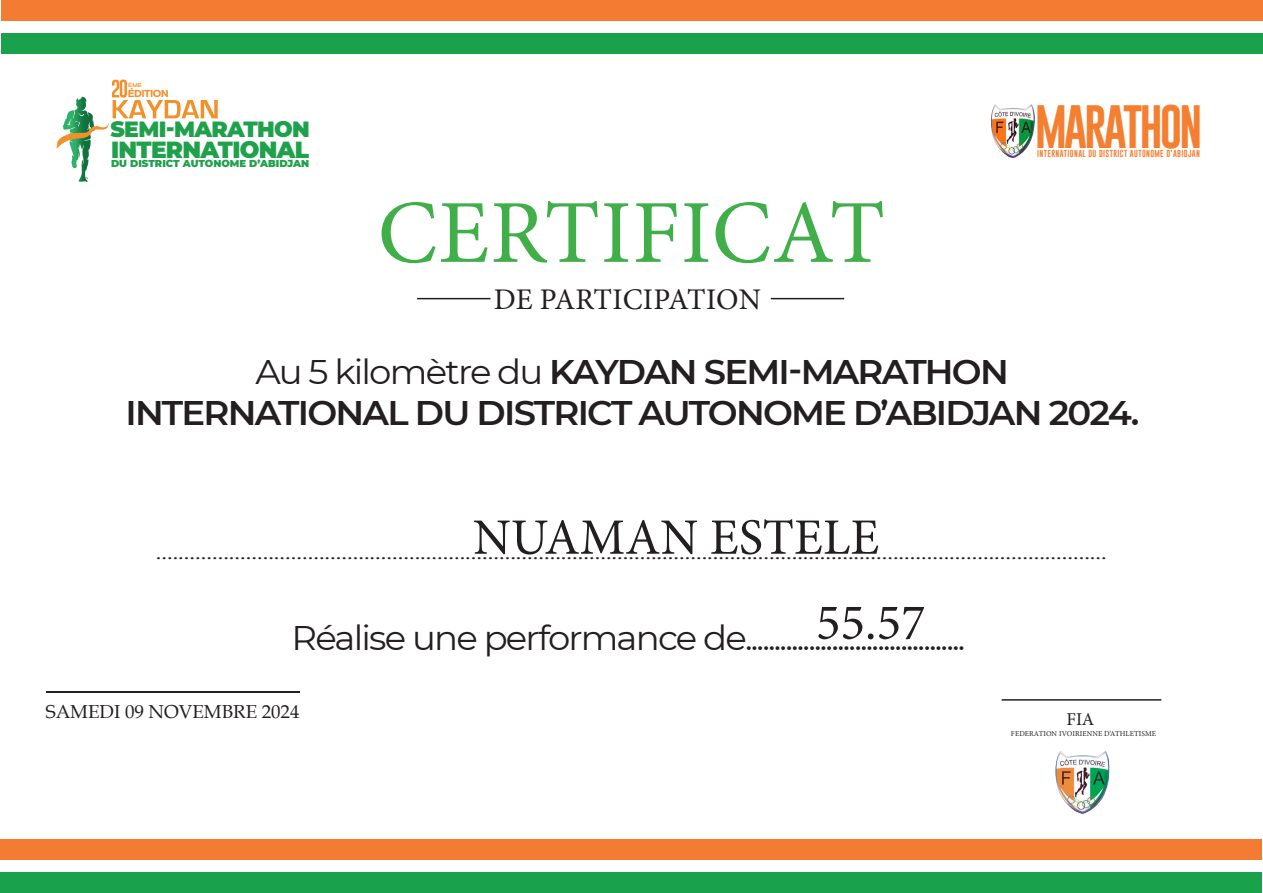
<style>
.page{position:relative;width:1263px;height:893px;background:#fff}
.page>*{position:absolute;margin:0;border:0;box-sizing:border-box;transform-origin:0 0}
.t1{font:90px "Minion Pro";letter-spacing:.01em;color:#40ae49}
.t2{font:51px/85.1px "Minion Pro";color:#231f20}
.t3{font:44.7px "Gobold";letter-spacing:-.07em;color:#f47f30}
.t4{font:600 34.2px/41px "Montserrat";letter-spacing:-.05em;color:#231f20;text-align:center;scale:1.04 1}
.t5{font:34.2px "Montserrat";letter-spacing:-.05em;color:#231f20;scale:1.04 1}
.t6{font:30px "Minion Pro";color:#231f20}
.t7{font:900 23.25px "Montserrat";letter-spacing:-.03em;color:#1fa14b}
.t8{font:900 22.05px "Montserrat";letter-spacing:-.03em;color:#1fa14b}
.t9{font:18.75px "Book Antiqua";color:#231f20}
.t10{font:18px "Minion Pro";color:#231f20;scale:1.37 1}
.t11{font:18px "Minion Pro";color:#231f20}
.t12{font:800 10.35px "Nexa";letter-spacing:-.05em;color:#f3902a}
.t13{font:900 10.05px "Montserrat";color:#1fa14b}
.t14{font:7.5px "Gobold";letter-spacing:.05em;color:#f47f30}
.t15{font:7.5px "Minion Pro";letter-spacing:.01em;color:#231f20}
.t16{font:5.4px "Marsek Demi";color:#f3902a}
.s1{font-weight:400}
</style>
<div class="page">
<div style="left:1px;top:0;width:1262px;height:21px;background:#f47b32"></div>
<div style="left:1px;top:33px;width:1262px;height:21px;background:#1aa14b"></div>
<div style="left:0;top:839px;width:1262px;height:21px;background:#f47b32"></div>
<div style="left:0;top:872px;width:1262px;height:21px;background:#1aa14b"></div>
<svg style="left:56px;top:80px;width:162px;height:102px"></svg>
<hr style="left:1001px;top:699px;width:160px;height:2px;background:#231f20">
<hr style="left:417px;top:298px;width:73px;height:1px;background:#231f20">
<hr style="left:771px;top:298px;width:73px;height:1px;background:#231f20">
<img style="left:1055px;top:751px;width:55px;height:63px">
<img style="left:991px;top:105px;width:43px;height:52px">
<hr style="left:46px;top:691px;width:253px;height:1px;background:#231f20">
<p class="t16" style="left:128px;top:81px;width:15px">ÈME</p>
<p class="t12" style="left:128px;top:87px;width:43px">ÉDITION</p>
<p class="t8" style="left:110px;top:112px;width:201px">SEMI-MARATHON</p>
<p class="t13" style="left:111px;top:156px;width:200px">DU DISTRICT AUTONOME D’ABIDJAN</p>
<p class="t7" style="left:111px;top:132px;width:200px">INTERNATIONAL</p>
<h1 class="t1" style="left:378px;top:173px;width:509px">CERTIFICAT</h1>
<h3 class="t6" style="left:494px;top:279px;width:269px">DE PARTICIPATION</h3>
<h3 class="t3" style="left:1035px;top:98px;width:169px">MARATHON</h3>
<p class="t14" style="left:1037px;top:149px;width:164px">INTERNATIONAL DU DISTRICT AUTONOME D’ABIDJAN</p>
<h3 class="t4" style="left:125px;top:350px;width:976px"><span class="s1">Au 5 kilomètre du</span> KAYDAN SEMI-MARATHON<br>INTERNATIONAL DU DISTRICT AUTONOME D’ABIDJAN 2024.</h3>
<h2 class="t2" style="left:816px;top:495px;width:111px;text-indent:-343px">NUAMAN ESTELE<br>55.57</h2>
<p class="t10" style="left:156px;top:541px;width:696px">.........................................................................................................................................................................</p>
<h3 class="t5" style="left:292px;top:614px;width:649px">Réalise une performance de......................................</h3>
<p class="t9" style="left:46px;top:698px;width:255px">SAMEDI 09 NOVEMBRE 2024</p>
<p class="t11" style="left:1066px;top:707px;width:29px">FIA</p>
<p class="t15" style="left:1011px;top:729px;width:147px">FEDERATION IVOIRIENNE D’ATHLETISME</p>
</div>
